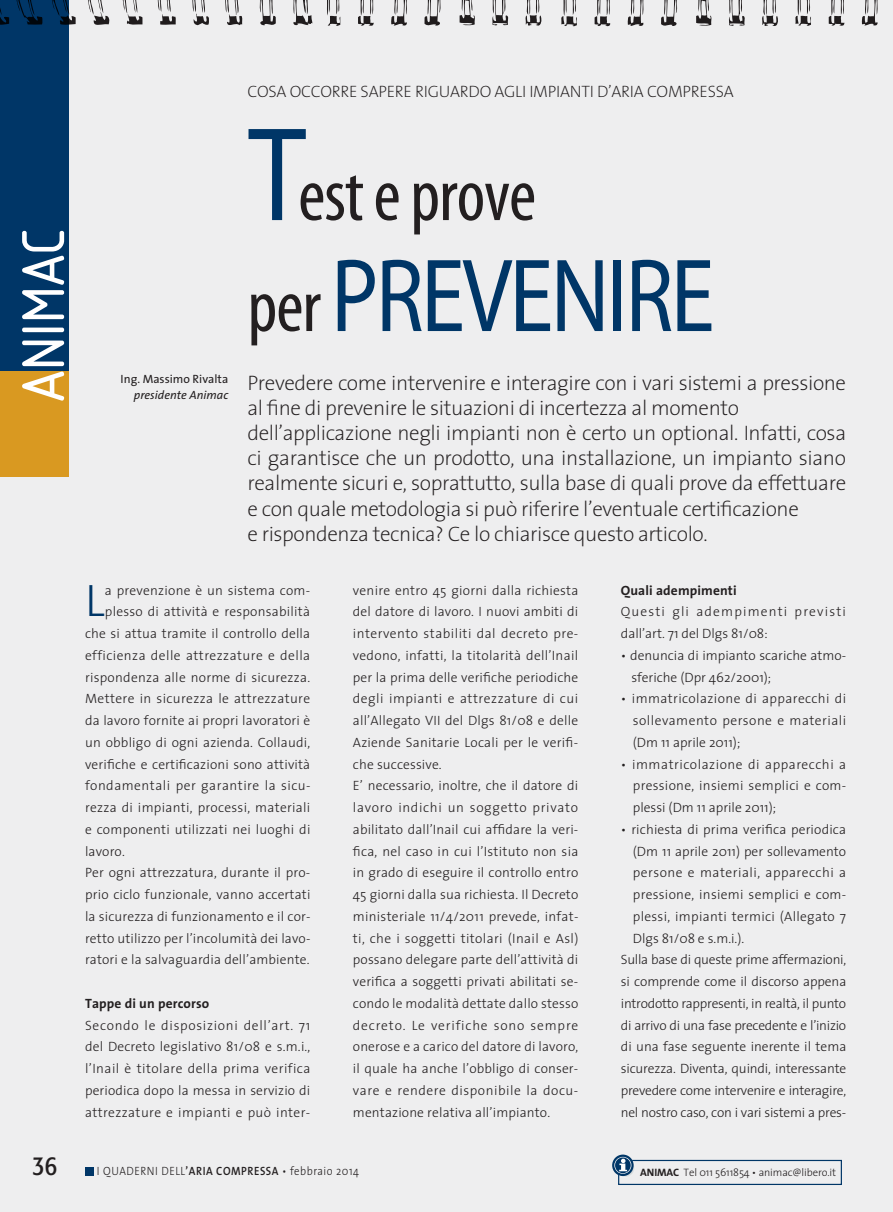
<style>
.page{position:relative;width:893px;height:1212px;background:#eeeeef}
.page>*{position:absolute;margin:0;border:0;box-sizing:border-box;transform-origin:0 0}
.t1{font:105px "Myriad Pro";letter-spacing:-.03em;color:#003667;scale:.85 1}
.t2{font:condensed 75px "Myriad Pro";letter-spacing:-.015em;color:#231f20}
.t3{font:63px "Isonorm MN";color:#fff}
.t4{font:300 45.75px "The Sans";color:#003667}
.t5{font:condensed 27px "Formata";color:#231f20}
.t6{font:200 21px/25.2px "The Sans";letter-spacing:-.02em;color:#231f20}
.t7{font:200 16.5px "The Sans";letter-spacing:-.015em;color:#231f20}
.t8{font:300 13.5px/21.8px "The Sans";letter-spacing:.01em;color:#231f20;text-align:justify}
.t9{font:300 13.5px "The Sans";letter-spacing:-.02em;color:#231f20}
.t10{font:300 13.5px "The Sans";letter-spacing:.035em;color:#231f20}
.t11{font:300 13.5px/21.8px "The Sans";letter-spacing:.085em;color:#231f20}
.t12{font:300 13.5px "The Sans";letter-spacing:-.01em;color:#231f20}
.t13{font:700 13.5px "The Sans";letter-spacing:.01em;color:#231f20}
.t14{font:300 13.5px "The Sans";letter-spacing:.03em;color:#231f20}
.t15{font:300 12px "The Sans";letter-spacing:.05em;color:#231f20;scale:.9 1}
.t16{font:12px "The Sans";color:#231f20}
.t17{font:italic 12px "The Sans";color:#231f20}
.t18{font:300 10.8px "The Sans";letter-spacing:-.01em;color:#231f20}
.s1{font-stretch:normal;font-size:135px;color:#003667}
.s2{font-stretch:condensed;font-size:75px;color:#231f20}
.s3{font-weight:600}
.s4{font-weight:700}
</style>
<div class="page">
<div style="left:0;top:370px;width:69px;height:106px;background:#d99921"></div>
<div style="left:0;top:0;width:69px;height:370px;background:#003667"></div>
<div style="left:85px;top:1167px;width:9px;height:8px;background:#003667"></div>
<div style="left:618px;top:1160px;width:224px;height:25px;border:1px solid #003667"></div>
<svg style="left:616px;top:1158px;width:19px;height:19px"></svg>
<svg style="left:612px;top:1154px;width:22px;height:22px"></svg>
<svg style="left:614px;top:1157px;width:17px;height:17px"></svg>
<svg style="left:729px;top:0;width:16px;height:26px"></svg>
<svg style="left:696px;top:0;width:16px;height:26px"></svg>
<svg style="left:829px;top:0;width:16px;height:26px"></svg>
<svg style="left:861px;top:0;width:17px;height:26px"></svg>
<svg style="left:795px;top:0;width:16px;height:26px"></svg>
<svg style="left:762px;top:0;width:16px;height:26px"></svg>
<svg style="left:595px;top:0;width:16px;height:26px"></svg>
<svg style="left:627px;top:0;width:17px;height:26px"></svg>
<svg style="left:661px;top:0;width:17px;height:26px"></svg>
<svg style="left:561px;top:0;width:16px;height:26px"></svg>
<svg style="left:123px;top:0;width:19px;height:25px"></svg>
<svg style="left:158px;top:0;width:18px;height:25px"></svg>
<svg style="left:52px;top:0;width:24px;height:25px"></svg>
<svg style="left:16px;top:0;width:27px;height:25px"></svg>
<svg style="left:0;top:8px;width:9px;height:17px"></svg>
<svg style="left:192px;top:0;width:17px;height:26px"></svg>
<svg style="left:225px;top:0;width:18px;height:25px"></svg>
<svg style="left:259px;top:0;width:17px;height:26px"></svg>
<svg style="left:88px;top:0;width:22px;height:25px"></svg>
<svg style="left:492px;top:0;width:17px;height:26px"></svg>
<svg style="left:460px;top:0;width:15px;height:26px"></svg>
<svg style="left:525px;top:0;width:17px;height:26px"></svg>
<svg style="left:293px;top:0;width:20px;height:26px"></svg>
<svg style="left:358px;top:0;width:16px;height:26px"></svg>
<svg style="left:391px;top:0;width:16px;height:26px"></svg>
<svg style="left:424px;top:0;width:17px;height:26px"></svg>
<svg style="left:327px;top:0;width:14px;height:26px"></svg>
<h3 class="t3" style="left:8px;top:402px;width:174px;rotate:-90deg">ANIMAC</h3>
<p class="t16" style="left:121px;top:369px;width:109px">Ing. Massimo Rivalta</p>
<p class="t17" style="left:134px;top:385px;width:96px">presidente Animac</p>
<p class="t7" style="left:247px;top:78px;width:488px">Cosa occorre sapere riguardo agli impianti d’aria compressa</p>
<h2 class="t2" style="left:249px;top:150px;width:289px"><span class="s1">T</span>est e prove</h2>
<h1 class="t1" style="left:247px;top:231px;width:551px"><span class="s2">per</span> PREVENIRE</h1>
<p class="t6" style="left:247px;top:369px;width:600px">Prevedere come intervenire e interagire con i vari sistemi a pressione al fine di prevenire le situazioni di incertezza al momento dell’applicazione negli impianti non è certo un optional. I nfatti, cosa ci garantisce che un prodotto, una installazione, un impianto siano realmente sicuri e, soprattutto, sulla base di quali prove da effettuare e con quale metodologia si può riferire l’eventuale certificazione<br>e rispondenza tecnica? Ce lo chiarisce questo articolo.</p>
<h3 class="t4" style="left:85px;top:563px;width:21px">L</h3>
<p class="t8" style="left:105px;top:579px;width:207px">a prevenzione è un sistema com-</p>
<p class="t8" style="left:105px;top:600px;width:207px">plesso di attività e responsabilità</p>
<p class="t8" style="left:85px;top:622px;width:227px">che si attua tramite il controllo della</p>
<p class="t10" style="left:85px;top:644px;width:227px">efficienza delle attrezzature e della</p>
<p class="t8" style="left:85px;top:666px;width:227px">rispondenza alle norme di sicurezza.</p>
<p class="t14" style="left:85px;top:688px;width:227px">Mettere in sicurezza le attrezzature</p>
<p class="t8" style="left:85px;top:709px;width:227px">da lavoro fornite ai propri lavoratori è</p>
<p class="t8" style="left:85px;top:731px;width:227px">un obbligo di ogni azienda. Collaudi,</p>
<p class="t8" style="left:85px;top:753px;width:227px">verifiche e certificazioni sono attività</p>
<p class="t10" style="left:85px;top:775px;width:227px">fondamentali per garantire la sicu-</p>
<p class="t8" style="left:85px;top:796px;width:227px">rezza di impianti, processi, materiali</p>
<p class="t8" style="left:85px;top:818px;width:227px">e componenti utilizzati nei luoghi di</p>
<p class="t8" style="left:85px;top:840px;width:41px">lavoro.</p>
<p class="t8" style="left:85px;top:861px;width:227px">Per ogni attrezzatura, durante il pro-</p>
<p class="t8" style="left:85px;top:883px;width:227px">prio ciclo funzionale, vanno accertati</p>
<p class="t8" style="left:85px;top:905px;width:227px">la sicurezza di funzionamento e il cor-</p>
<p class="t8" style="left:85px;top:927px;width:227px">retto utilizzo per l’incolumità dei lavo-</p>
<p class="t8" style="left:85px;top:948px;width:226px">ratori e la salvaguardia dell’ambiente.</p>
<p class="t13" style="left:85px;top:992px;width:126px">Tappe di un percorso</p>
<p class="t8" style="left:85px;top:1014px;width:227px">Secondo le disposizioni dell’art. 71 del Decreto legislativo 81/08 e s.m.i., l’Inail è titolare della prima verifica periodica dopo la messa in servizio di attrezzature e impianti e può inter-</p>
<p class="t8" style="left:353px;top:579px;width:227px;text-align:left">venire entro 45 giorni dalla richiesta del datore di lavoro. I nuovi ambiti di intervento stabiliti dal decreto pre&shy;vedono, infatti, la titolarità dell’Inail per la prima delle verifiche periodiche degli impianti e attrezzature di cui all’Allegato VII del Dlgs 81/08 e delle Aziende Sanitarie Locali per le verifi&shy;che successive.<br>E’ necessario, inoltre, che il datore di lavoro indichi un soggetto privato abilitato dall’Inail cui affidare la veri&shy;fica, nel caso in cui l’Istituto non sia in grado di eseguire il controllo entro 45 giorni dalla sua richiesta. Il Decreto ministeriale 11/4/2011 prevede, infat&shy;ti, che i soggetti titolari (Inail e Asl) possano delegare parte dell’attività di verifica a soggetti privati abilitati se&shy;condo le modalità dettate dallo stesso decreto. Le verifiche sono sempre onerose e a carico del datore di lavoro, il quale ha anche l’obbligo di conser&shy;vare e rendere disponibile la docu&shy;mentazione relativa all’impianto.</p>
<p class="t13" style="left:621px;top:579px;width:117px">Quali adempimenti</p>
<p class="t11" style="left:621px;top:600px;width:227px">Questi gli adempimenti previsti dall’art. 71 del Dlgs 81/08:</p>
<p class="t8" style="left:631px;top:644px;width:216px;text-indent:-11px">• denuncia di impianto scariche atmo&shy;sferiche (Dpr 462/2001);</p>
<p class="t8" style="left:633px;top:687px;width:215px;text-indent:-12px">• immatricolazione di apparecchi di sollevamento persone e materiali (Dm 11 aprile 2011);</p>
<p class="t8" style="left:633px;top:753px;width:215px;text-indent:-12px">• immatricolazione di apparecchi a pressione, insiemi semplici e com&shy;plessi (Dm 11 aprile 2011);</p>
<p class="t8" style="left:621px;top:818px;width:227px">• richiesta di prima verifica periodica</p>
<p class="t8" style="left:633px;top:840px;width:215px">(Dm 11 aprile 2011) per sollevamento</p>
<p class="t10" style="left:633px;top:862px;width:215px">persone e materiali, apparecchi a</p>
<p class="t8" style="left:633px;top:883px;width:215px">pressione, insiemi semplici e com-</p>
<p class="t8" style="left:633px;top:905px;width:215px">plessi, impianti termici (Allegato 7</p>
<p class="t8" style="left:633px;top:927px;width:113px">Dlgs 81/08 e s.m.i.).</p>
<p class="t9" style="left:621px;top:949px;width:227px">Sulla base di queste prime affermazioni,</p>
<p class="t8" style="left:621px;top:970px;width:227px">si comprende come il discorso appena</p>
<p class="t9" style="left:621px;top:992px;width:227px">introdotto rappresenti, in realtà, il punto</p>
<p class="t9" style="left:621px;top:1014px;width:227px">di arrivo di una fase precedente e l’inizio</p>
<p class="t8" style="left:621px;top:1035px;width:227px">di una fase seguente inerente il tema</p>
<p class="t12" style="left:621px;top:1057px;width:227px">sicurezza. Diventa, quindi, interessante</p>
<p class="t9" style="left:621px;top:1079px;width:227px">prevedere come intervenire e interagire,</p>
<p class="t9" style="left:621px;top:1101px;width:227px">nel nostro caso, con i vari sistemi a pres-</p>
<h3 class="t5" style="left:32px;top:1149px;width:26px">36</h3>
<p class="t15" style="left:97px;top:1161px;width:293px">I QUADERNI DELL<span class="s3">’ARIA COMPRESSA</span> • febbraio 2014</p>
<p class="t18" style="left:640px;top:1163px;width:197px"><span class="s4">ANIMAC</span> Tel 011 5611854 • animac@libero.it</p>
</div>
